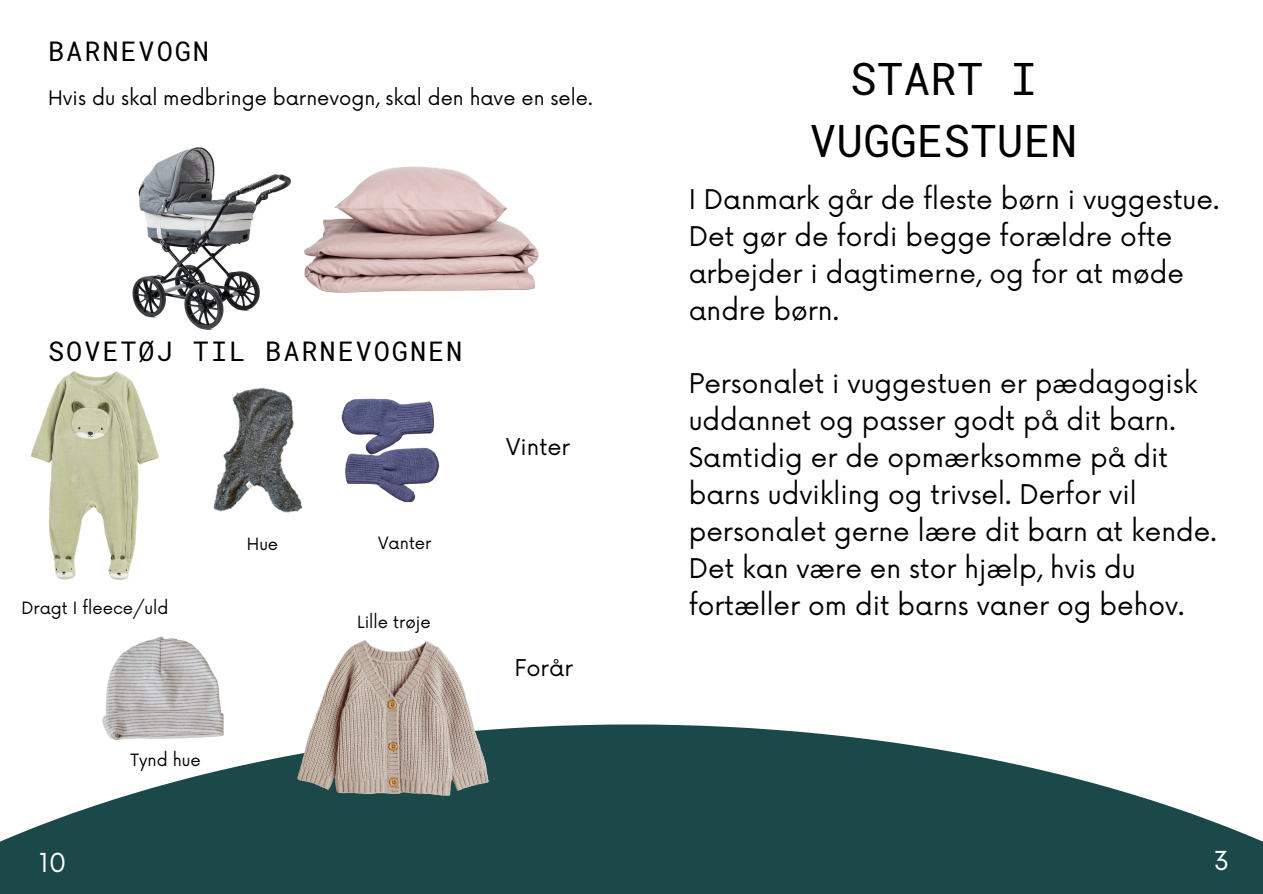
<style>
.page{position:relative;width:1263px;height:894px;background:#fff}
.page>*{position:absolute;margin:0;border:0;box-sizing:border-box;transform-origin:0 0}
.t1{font:44.55px/62.1px "Roboto Mono";color:#000;text-align:center}
.t2{font:27px "Roboto Mono";letter-spacing:.07em;color:#000}
.t3{font:26.4px/36.9px "Now";color:#000}
.t4{font:25.5px "Now";color:#fff}
.t5{font:22.5px "Now";color:#000}
.t6{font:19.5px "Now";color:#000}
.t7{font:16.5px "Now";color:#000}
</style>
<div class="page">
<svg style="left:0;top:724px;width:1263px;height:169px;fill:#1b4949"></svg>
<img style="left:132px;top:147px;width:159px;height:183px">
<img style="left:304px;top:166px;width:235px;height:127px">
<img style="left:31px;top:371px;width:127px;height:208px">
<img style="left:213px;top:388px;width:90px;height:125px">
<img style="left:341px;top:398px;width:99px;height:103px">
<div style="left:430px;top:474px;width:42px;height:42px;background:#fff;border-radius:50%"></div>
<div style="left:342px;top:495px;width:55px;height:42px;background:#fff;border-radius:50%"></div>
<img style="left:298px;top:640px;width:191px;height:155px">
<img style="left:89px;top:636px;width:153px;height:116px">
<p class="t2" style="left:48px;top:33px;width:162px">BARNEVOGN</p>
<p class="t6" style="left:48px;top:87px;width:546px">Hvis du skal medbringe barnevogn, skal den have en sele.</p>
<h4 class="t2" style="left:48px;top:332px;width:416px">SOVETØJ TIL BARNEVOGNEN</h4>
<p class="t7" style="left:22px;top:598px;width:148px">Dragt I fleece/uld</p>
<p class="t4" style="left:39px;top:848px;width:29px">10</p>
<p class="t7" style="left:131px;top:750px;width:72px">Tynd hue</p>
<p class="t7" style="left:247px;top:535px;width:33px">Hue</p>
<p class="t7" style="left:378px;top:533px;width:55px">Vanter</p>
<h4 class="t7" style="left:357px;top:612px;width:75px">Lille trøje</h4>
<p class="t5" style="left:506px;top:434px;width:65px">Vinter</p>
<p class="t5" style="left:514px;top:655px;width:60px">Forår</p>
<h2 class="t1" style="left:810px;top:46px;width:269px">START I<br>VUGGESTUEN</h2>
<h3 class="t3" style="left:689px;top:182px;width:532px">I Danmark går de fleste børn i vuggestue.<br>Det gør de fordi begge forældre ofte arbejder i dagtimerne, og for at møde andre børn.</h3>
<h3 class="t3" style="left:689px;top:366px;width:529px">Personalet i vuggestuen er pædagogisk uddannet og passer godt på dit barn.<br>Samtidig er de opmærksomme på dit barns udvikling og trivsel. Derfor vil personalet gerne lære dit barn at kende.<br>Det kan være en stor hjælp, hvis du fortæller om dit barns vaner og behov.</h3>
<p class="t4" style="left:1214px;top:846px;width:17px">3</p>
</div>
